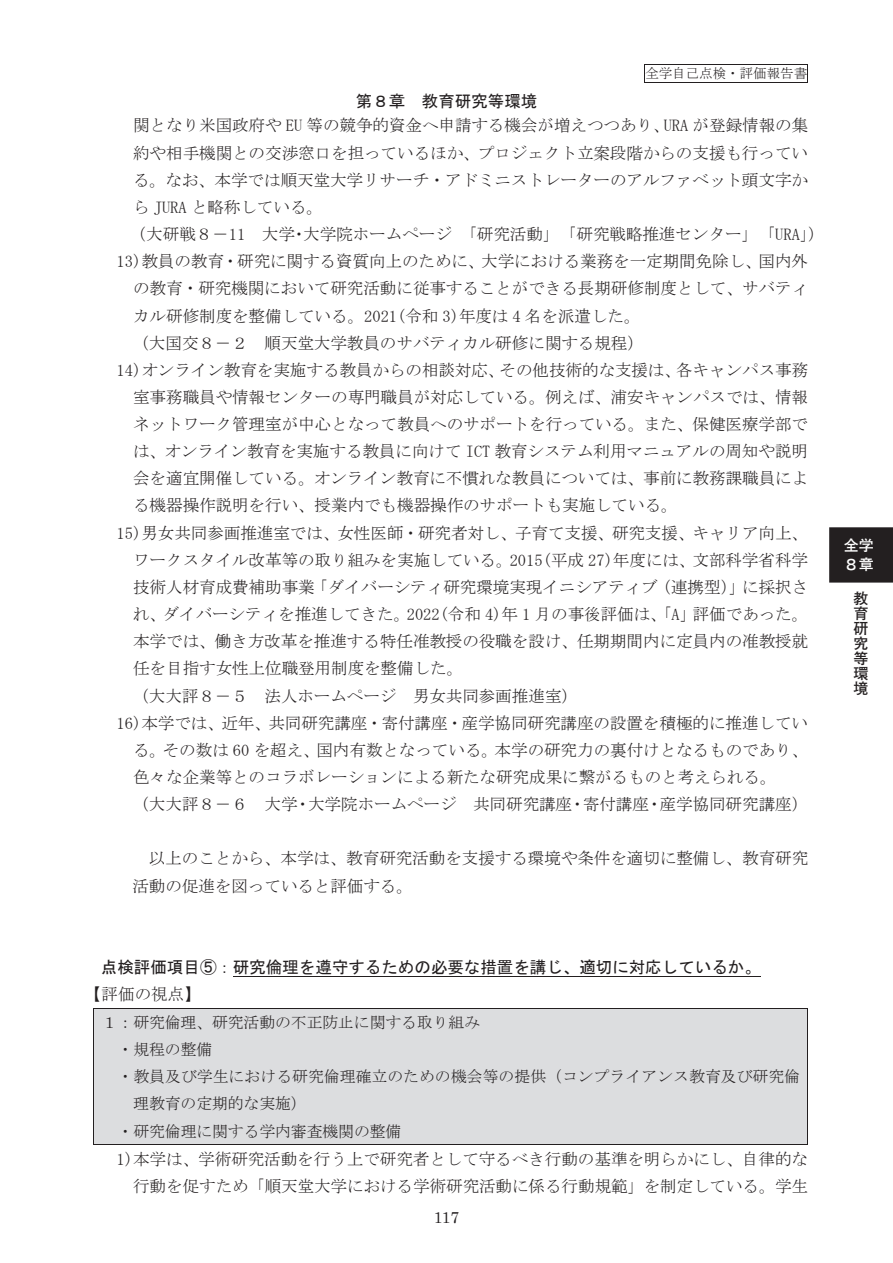
<style>
.page{position:relative;width:893px;height:1263px;background:#fff}
.page>*{position:absolute;margin:0;border:0;box-sizing:border-box;transform-origin:0 0}
.t1{font:16.5px/27.2px "MS Mincho";color:#231f20}
.t2{font:16.5px "MS Gothic";color:#231f20}
.t3{font:15.9px "MS Mincho";color:#231f20}
.t4{font:15.9px "Century";color:#231f20}
.t5{font:15.75px "Century";color:#231f20}
.t6{font:700 15px/15px "Futo Go B101 Pro";color:#231f20;text-align:justify}
.t7{font:700 15px/19.5px "Futo Go B101 Pro";color:#fff}
.t8{font:13.5px "MS Mincho";color:#231f20}
</style>
<div class="page">
<hr style="left:645px;top:64px;width:163px;height:1px;background:#231f20">
<hr style="left:645px;top:82px;width:163px;height:1px;background:#231f20">
<svg style="left:807px;top:65px;width:1px;height:17px"></svg>
<hr style="left:233px;top:976px;width:528px;height:1px;background:#231f20">
<div style="left:94px;top:1009px;width:713px;height:135px;background:#dcdddf"></div>
<hr style="left:93px;top:1008px;width:715px;height:1px;background:#231f20">
<hr style="left:93px;top:1009px;width:1px;height:136px;background:#231f20">
<hr style="left:93px;top:1144px;width:714px;height:1px;background:#231f20">
<hr style="left:807px;top:1009px;width:1px;height:136px;background:#231f20">
<div style="left:829px;top:527px;width:64px;height:56px;background:#231f20"></div>
<p class="t2" style="left:356px;top:93px;width:183px">第８章 教育研究等環境</p>
<p class="t8" style="left:645px;top:67px;width:164px">全学自己点検・評価報告書</p>
<p class="t1" style="left:133px;top:112px;width:677px">関となり米国政府や EU 等の競争的資金へ申請する機会が増えつつあり、URA が登録情報の集</p>
<p class="t1" style="left:133px;top:139px;width:676px">約や相手機関との交渉窓口を担っているほか、プロジェクト立案段階からの支援も行ってい</p>
<p class="t1" style="left:133px;top:166px;width:676px">る。なお、本学では順天堂大学リサーチ・アドミニストレーターのアルファベット頭文字か</p>
<p class="t1" style="left:133px;top:193px;width:191px">ら JURA と略称している。</p>
<p class="t1" style="left:130px;top:220px;width:697px">（大研戦８－11 大学・大学院ホームページ 「研究活動」「研究戦略推進センター」「URA」）</p>
<p class="t1" style="left:116px;top:248px;width:693px">13)教員の教育・研究に関する資質向上のために、大学における業務を一定期間免除し、国内外</p>
<p class="t1" style="left:133px;top:275px;width:677px">の教育・研究機関において研究活動に従事することができる長期研修制度として、サバティ</p>
<p class="t1" style="left:133px;top:302px;width:509px">カル研修制度を整備している。2021(令和 3)年度は 4 名を派遣した。</p>
<p class="t1" style="left:132px;top:329px;width:513px">（大国交８－２ 順天堂大学教員のサバティカル研修に関する規程）</p>
<p class="t1" style="left:116px;top:356px;width:693px">14)オンライン教育を実施する教員からの相談対応、その他技術的な支援は、各キャンパス事務</p>
<p class="t1" style="left:133px;top:383px;width:676px">室事務職員や情報センターの専門職員が対応している。例えば、浦安キャンパスでは、情報</p>
<p class="t1" style="left:133px;top:411px;width:677px">ネットワーク管理室が中心となって教員へのサポートを行っている。また、保健医療学部で</p>
<p class="t1" style="left:133px;top:438px;width:676px">は、オンライン教育を実施する教員に向けて ICT 教育システム利用マニュアルの周知や説明</p>
<p class="t1" style="left:133px;top:465px;width:677px">会を適宜開催している。オンライン教育に不慣れな教員については、事前に教務課職員によ</p>
<p class="t1" style="left:133px;top:492px;width:546px">る機器操作説明を行い、授業内でも機器操作のサポートも実施している。</p>
<p class="t1" style="left:116px;top:519px;width:693px">15)男女共同参画推進室では、女性医師・研究者対し、子育て支援、研究支援、キャリア向上、</p>
<p class="t1" style="left:133px;top:546px;width:676px">ワークスタイル改革等の取り組みを実施している。2015(平成 27)年度には、文部科学省科学</p>
<p class="t1" style="left:133px;top:573px;width:677px">技術人材育成費補助事業「ダイバーシティ研究環境実現イニシアティブ（連携型）」に採択さ</p>
<p class="t1" style="left:133px;top:601px;width:677px">れ、ダイバーシティを推進してきた。2022(令和 4)年 1 月の事後評価は、「A」評価であった。</p>
<p class="t1" style="left:133px;top:628px;width:677px">本学では、働き方改革を推進する特任准教授の役職を設け、任期期間内に定員内の准教授就</p>
<p class="t1" style="left:133px;top:655px;width:332px">任を目指す女性上位職登用制度を整備した。</p>
<p class="t1" style="left:132px;top:682px;width:447px">（大大評８－５ 法人ホームページ 男女共同参画推進室）</p>
<p class="t1" style="left:116px;top:709px;width:693px">16)本学では、近年、共同研究講座・寄付講座・産学協同研究講座の設置を積極的に推進してい</p>
<p class="t1" style="left:133px;top:736px;width:677px">る。その数は 60 を超え、国内有数となっている。本学の研究力の裏付けとなるものであり、</p>
<p class="t1" style="left:133px;top:763px;width:645px">色々な企業等とのコラボレーションによる新たな研究成果に繋がるものと考えられる。</p>
<p class="t1" style="left:132px;top:791px;width:677px">（大大評８－６ 大学・大学院ホームページ 共同研究講座・寄付講座・産学協同研究講座）</p>
<p class="t1" style="left:132px;top:845px;width:677px;text-indent:16px">以上のことから、本学は、教育研究活動を支援する環境や条件を適切に整備し、教育研究活動の促進を図っていると評価する。</p>
<p class="t2" style="left:101px;top:959px;width:662px">点検評価項目⑤：研究倫理を遵守するための必要な措置を講じ、適切に対応しているか。</p>
<p class="t1" style="left:85px;top:981px;width:117px">【評価の視点】</p>
<p class="t3" style="left:102px;top:1014px;width:380px">１：研究倫理、研究活動の不正防止に関する取り組み</p>
<p class="t3" style="left:118px;top:1041px;width:96px">・規程の整備</p>
<p class="t3" style="left:118px;top:1069px;width:684px">・教員及び学生における研究倫理確立のための機会等の提供（コンプライアンス教育及び研究倫</p>
<p class="t3" style="left:133px;top:1096px;width:175px">理教育の定期的な実施）</p>
<p class="t3" style="left:118px;top:1123px;width:285px">・研究倫理に関する学内審査機関の整備</p>
<p class="t1" style="left:116px;top:1145px;width:693px;text-align:right">1)本学は、学術研究活動を行う上で研究者として守るべき行動の基準を明らかにし、自律的な行動を促すため「順天堂大学における学術研究活動に係る行動規範」を制定している。学生</p>
<p class="t5" style="left:434px;top:1204px;width:27px">117</p>
<p class="t4" style="left:438px;top:1206px;width:19px">15</p>
<p class="t7" style="left:844px;top:533px;width:31px">全学<br>８章</p>
<p class="t6" style="left:854px;top:589px;width:16px">教育研究等環境</p>
</div>
